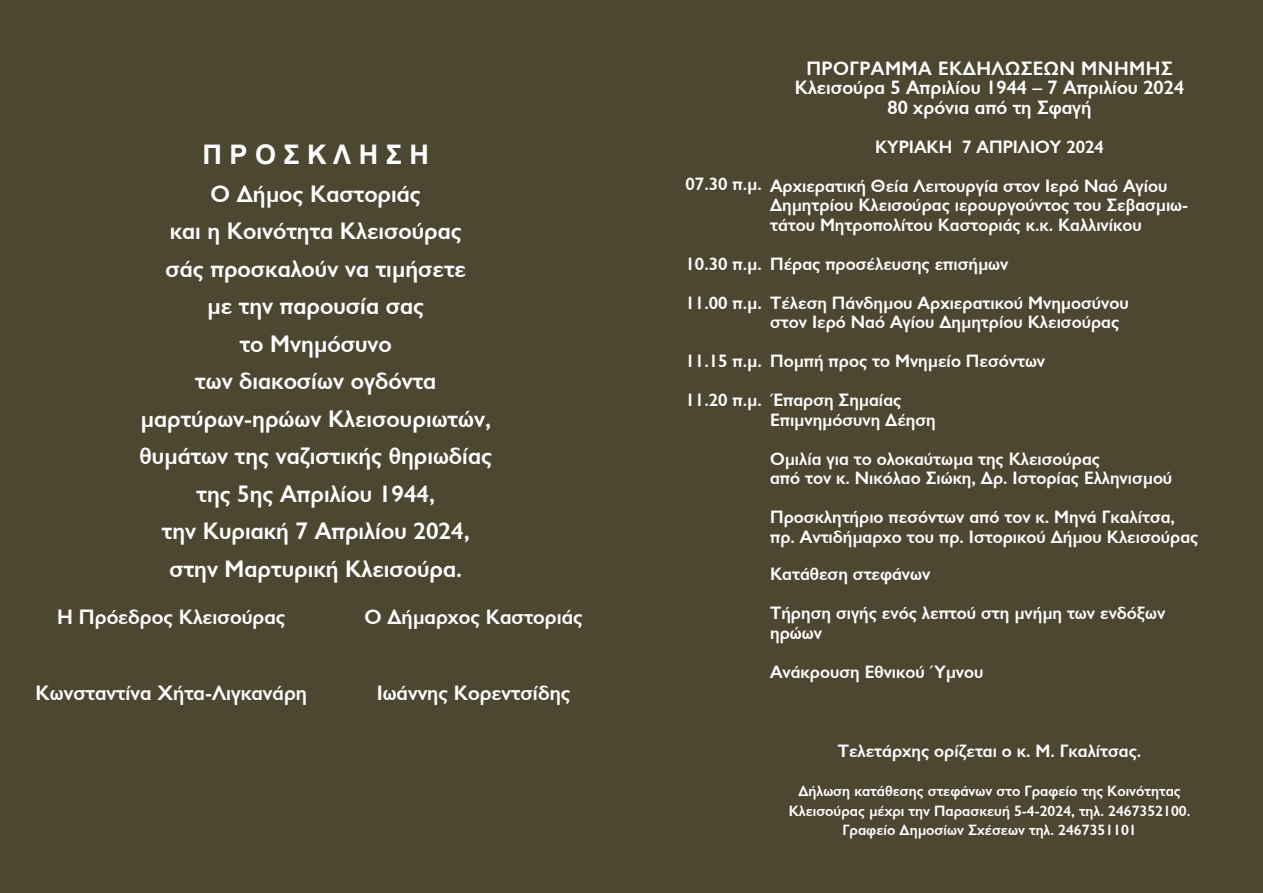
<style>
.page{position:relative;width:1263px;height:893px;background:#4d4732}
.page>*{position:absolute;margin:0;border:0;box-sizing:border-box;transform-origin:0 0}
.t1{font:700 27px "Arial";color:#fff}
.t2{font:300 24px "CF Jeckyl";color:#fff}
.t3{font:300 21px "CF Jeckyl";color:#fff}
.t4{font:300 19.5px "CF Jeckyl";color:#fff}
.t5{font:300 19.5px "CF Jeckyl";letter-spacing:.025em;color:#fff}
.t6{font:300 18px/19.5px "CF Jeckyl";color:#fff}
.t7{font:300 15px "CF Jeckyl";color:#fff}
</style>
<div class="page">
<p class="t1" style="left:202px;top:136px;width:228px">Π Ρ Ο Σ Κ Λ Η Σ Η</p>
<p class="t2" style="left:211px;top:176px;width:212px">Ο Δήμος Καστοριάς</p>
<p class="t2" style="left:170px;top:214px;width:294px">και η Κοινότητα Κλεισούρας</p>
<p class="t2" style="left:165px;top:251px;width:302px">σάς προσκαλούν να τιμήσετε</p>
<p class="t2" style="left:207px;top:289px;width:218px">με την παρουσία σας</p>
<p class="t2" style="left:240px;top:326px;width:154px">το Μνημόσυνο</p>
<p class="t2" style="left:195px;top:364px;width:243px">των διακοσίων ογδόντα</p>
<p class="t2" style="left:140px;top:401px;width:352px">μαρτύρων-ηρώων Κλεισουριωτών,</p>
<p class="t2" style="left:139px;top:439px;width:354px">θυμάτων της ναζιστικής θηριωδίας</p>
<p class="t2" style="left:196px;top:476px;width:240px">της 5ης Απριλίου 1944,</p>
<p class="t2" style="left:162px;top:514px;width:309px">την Κυριακή 7 Απριλίου 2024,</p>
<p class="t2" style="left:169px;top:551px;width:294px">στην Μαρτυρική Κλεισούρα.</p>
<p class="t3" style="left:57px;top:602px;width:230px">H Πρόεδρος Κλεισούρας</p>
<p class="t3" style="left:364px;top:602px;width:220px">Ο Δήμαρχος Καστοριάς</p>
<p class="t3" style="left:36px;top:677px;width:273px">Κωνσταντίνα Χήτα-Λιγκανάρη</p>
<p class="t3" style="left:377px;top:677px;width:195px">Ιωάννης Κορεντσίδης</p>
<p class="t6" style="left:685px;top:174px;width:78px">07.30 π.μ.</p>
<p class="t6" style="left:685px;top:253px;width:78px">10.30 π.μ.</p>
<p class="t6" style="left:685px;top:292px;width:78px">11.00 π.μ.</p>
<p class="t6" style="left:685px;top:351px;width:78px">11.15 π.μ.</p>
<p class="t6" style="left:685px;top:390px;width:78px">11.20 π.μ.</p>
<p class="t5" style="left:806px;top:54px;width:368px">ΠΡΟΓΡΑΜΜΑ ΕΚΔΗΛΩΣΕΩΝ ΜΝΗΜΗΣ</p>
<p class="t4" style="left:795px;top:74px;width:391px">Κλεισούρα 5 Απριλίου 1944 – 7 Απριλίου 2024</p>
<p class="t4" style="left:887px;top:93px;width:206px">80 χρόνια από τη Σφαγή</p>
<p class="t6" style="left:875px;top:136px;width:230px">ΚΥΡΙΑΚΗ 7 ΑΠΡΙΛΙΟΥ 2024</p>
<p class="t6" style="left:770px;top:175px;width:399px">Αρχιερατική Θεία Λειτουργία στον Ιερό Ναό Αγίου</p>
<p class="t6" style="left:770px;top:195px;width:420px">Δημητρίου Κλεισούρας ιερουργούντος του Σεβασμιω-</p>
<p class="t6" style="left:770px;top:214px;width:373px">τάτου Μητροπολίτου Καστοριάς κ.κ. Καλλινίκου</p>
<p class="t6" style="left:770px;top:253px;width:240px">Πέρας προσέλευσης επισήμων</p>
<p class="t6" style="left:770px;top:292px;width:360px">Τέλεση Πάνδημου Αρχιερατικού Μνημοσύνου</p>
<p class="t6" style="left:770px;top:312px;width:351px">στον Ιερό Ναό Αγίου Δημητρίου Κλεισούρας</p>
<p class="t6" style="left:770px;top:351px;width:277px">Πομπή προς το Μνημείο Πεσόντων</p>
<p class="t6" style="left:770px;top:390px;width:133px">Έπαρση Σημαίας</p>
<p class="t6" style="left:770px;top:409px;width:167px">Επιμνημόσυνη Δέηση</p>
<p class="t6" style="left:770px;top:448px;width:331px">Ομιλία για το ολοκαύτωμα της Κλεισούρας</p>
<p class="t6" style="left:770px;top:468px;width:404px">από τον κ. Νικόλαο Σιώκη, Δρ. Ιστορίας Ελληνισμού</p>
<p class="t6" style="left:770px;top:507px;width:406px">Προσκλητήριο πεσόντων από τον κ. Μηνά Γκαλίτσα,</p>
<p class="t6" style="left:770px;top:526px;width:430px">πρ. Αντιδήμαρχο του πρ. Ιστορικού Δήμου Κλεισούρας</p>
<p class="t6" style="left:770px;top:564px;width:162px">Κατάθεση στεφάνων</p>
<p class="t6" style="left:770px;top:603px;width:397px">Τήρηση σιγής ενός λεπτού στη μνήμη των ενδόξων ηρώων</p>
<p class="t6" style="left:770px;top:661px;width:215px">Ανάκρουση Εθνικού Ύμνου</p>
<p class="t6" style="left:838px;top:741px;width:305px">Τελετάρχης ορίζεται ο κ. Μ. Γκαλίτσας.</p>
<p class="t7" style="left:798px;top:780px;width:384px">Δήλωση κατάθεσης στεφάνων στο Γραφείο της Κοινότητας</p>
<p class="t7" style="left:789px;top:800px;width:403px">Κλεισούρας μέχρι την Παρασκευή 5-4-2024, τηλ. 2467352100.</p>
<p class="t7" style="left:842px;top:819px;width:296px">Γραφείο Δημοσίων Σχέσεων τηλ. 2467351101</p>
</div>
